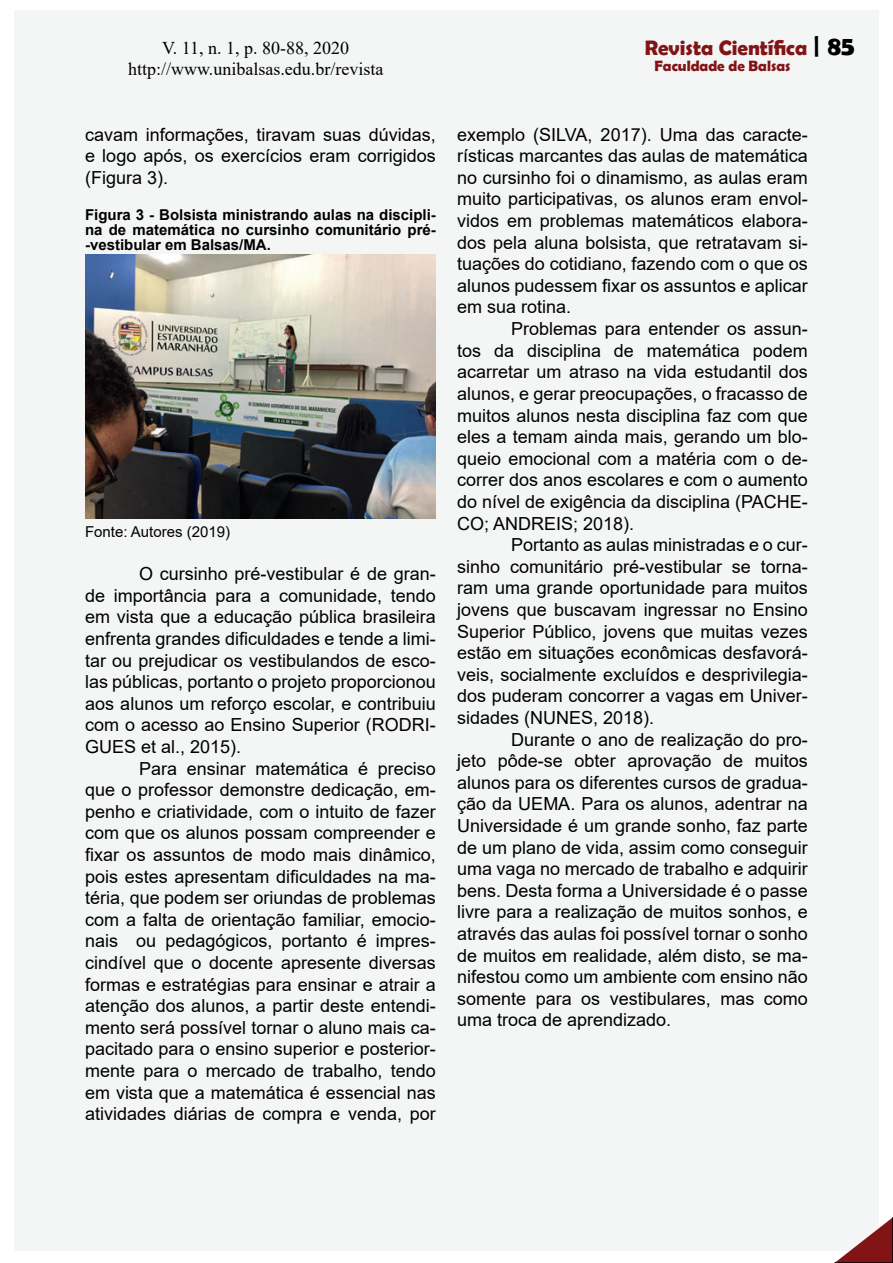
<style>
.page{position:relative;width:893px;height:1263px;background:#fff}
.page>*{position:absolute;margin:0;border:0;box-sizing:border-box;transform-origin:0 0}
.t1{font:700 21px "Berlin Sans FB Demi";color:#831416}
.t2{font:18px/21.6px "Arial";color:#000001;text-align:justify}
.t3{font:18px/21.6px "Times New Roman";color:#000001;text-align:center}
.t4{font:700 15px/15px "Arial";color:#000001;text-align:justify}
.t5{font:15px "Arial";color:#000001}
.t6{font:700 15px "Berlin Sans FB Demi";color:#831416}
.s1{font-size:27px;color:#000001}
</style>
<div class="page">
<div style="left:14px;top:11px;width:865px;height:1240px;background:#f4f5f5"></div>
<svg style="left:834px;top:1217px;width:59px;height:46px"></svg>
<img style="left:85px;top:254px;width:351px;height:265px">
<p class="t3" style="left:128px;top:36px;width:257px">V. 11, n. 1, p. 80-88, 2020 http://www.unibalsas.edu.br/revista</p>
<p class="t2" style="left:85px;top:123px;width:352px">cavam informações, tiravam suas dúvidas, e logo após, os exercícios eram corrigidos (Figura 3).</p>
<p class="t4" style="left:85px;top:208px;width:352px">Figura 3 - Bolsista ministrando aulas na discipli&shy;na de matemática no cursinho comunitário pré--vestibular em Balsas/MA.</p>
<p class="t5" style="left:85px;top:521px;width:147px">Fonte: Autores (2019)</p>
<p class="t2" style="left:85px;top:563px;width:352px;text-indent:54px">O cursinho pré-vestibular é de gran&shy;de importância para a comunidade, tendo em vista que a educação pública brasileira enfrenta grandes dificuldades e tende a limi&shy;tar ou prejudicar os vestibulandos de esco&shy;las públicas, portanto o projeto proporcionou aos alunos um reforço escolar, e contribuiu com o acesso ao Ensino Superior (RODRI-GUES et al., 2015).</p>
<p class="t2" style="left:85px;top:757px;width:352px;text-indent:54px">Para ensinar matemática é preciso que o professor demonstre dedicação, em&shy;penho e criatividade, com o intuito de fazer com que os alunos possam compreender e fixar os assuntos de modo mais dinâmico, pois estes apresentam dificuldades na ma&shy;téria, que podem ser oriundas de problemas com a falta de orientação familiar, emocio&shy;nais ou pedagógicos, portanto é impres&shy;cindível que o docente apresente diversas formas e estratégias para ensinar e atrair a atenção dos alunos, a partir deste entendi&shy;mento será possível tornar o aluno mais ca&shy;pacitado para o ensino superior e posterior&shy;mente para o mercado de trabalho, tendo em vista que a matemática é essencial nas atividades diárias de compra e venda, por</p>
<p class="t1" style="left:645px;top:36px;width:211px">Revista Científica <span class="s1">| 85</span></p>
<p class="t6" style="left:654px;top:58px;width:138px">Faculdade de Balsas</p>
<p class="t2" style="left:457px;top:123px;width:352px">exemplo (SILVA, 2017). Uma das caracte&shy;rísticas marcantes das aulas de matemática no cursinho foi o dinamismo, as aulas eram muito participativas, os alunos eram envol&shy;vidos em problemas matemáticos elabora&shy;dos pela aluna bolsista, que retratavam si&shy;tuações do cotidiano, fazendo com o que os alunos pudessem fixar os assuntos e aplicar em sua rotina.</p>
<p class="t2" style="left:457px;top:318px;width:352px;text-indent:54px">Problemas para entender os assun&shy;tos da disciplina de matemática podem acarretar um atraso na vida estudantil dos alunos, e gerar preocupações, o fracasso de muitos alunos nesta disciplina faz com que eles a temam ainda mais, gerando um blo&shy;queio emocional com a matéria com o de&shy;correr dos anos escolares e com o aumento do nível de exigência da disciplina (PACHE-CO; ANDREIS; 2018).</p>
<p class="t2" style="left:457px;top:534px;width:352px;text-indent:54px">Portanto as aulas ministradas e o cur&shy;sinho comunitário pré-vestibular se torna&shy;ram uma grande oportunidade para muitos jovens que buscavam ingressar no Ensino Superior Público, jovens que muitas vezes estão em situações econômicas desfavorá&shy;veis, socialmente excluídos e desprivilegia&shy;dos puderam concorrer a vagas em Univer&shy;sidades (NUNES, 2018).</p>
<p class="t2" style="left:457px;top:728px;width:352px;text-indent:54px">Durante o ano de realização do pro&shy;jeto pôde-se obter aprovação de muitos alunos para os diferentes cursos de gradua&shy;ção da UEMA. Para os alunos, adentrar na Universidade é um grande sonho, faz parte de um plano de vida, assim como conseguir uma vaga no mercado de trabalho e adquirir bens. Desta forma a Universidade é o passe livre para a realização de muitos sonhos, e através das aulas foi possível tornar o sonho de muitos em realidade, além disto, se ma&shy;nifestou como um ambiente com ensino não somente para os vestibulares, mas como uma troca de aprendizado.</p>
</div>
